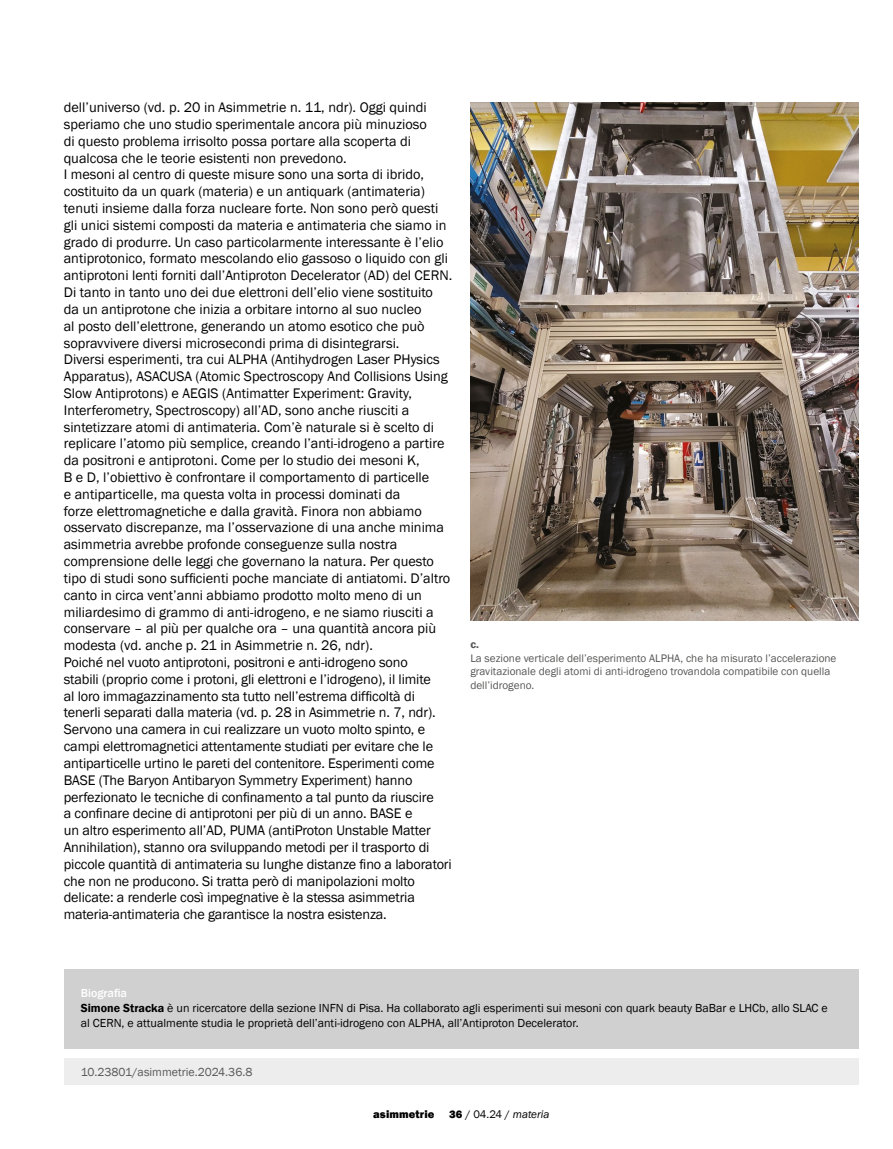
<style>
.page{position:relative;width:893px;height:1149px;background:#fff}
.page>*{position:absolute;margin:0;border:0;box-sizing:border-box;transform-origin:0 0}
.t1{font:14.25px/16.8px "Franklin Gothic";color:#000}
.t2{font:12px/15px "Franklin Gothic";color:#000}
.t3{font:12px "Franklin Gothic";color:#575756}
.t4{font:11.25px/13.5px "Franklin Gothic";color:#575756}
.t5{font:11.25px "Franklin Gothic";color:#000}
.t6{font:800 11.25px "Franklin Gothic";letter-spacing:.01em;color:#000}
.t7{font:600 11.25px "Franklin Gothic";color:#575756}
.s1{font-weight:500;color:#fff}
.s2{font-weight:600}
.s3{font-weight:800}
.s4{font-style:italic}
</style>
<div class="page">
<img style="left:470px;top:102px;width:389px;height:518px">
<div style="left:64px;top:969px;width:795px;height:79px;background:#d0d0d0"></div>
<div style="left:64px;top:1058px;width:795px;height:26px;background:#ededed"></div>
<p class="t1" style="left:64px;top:99px;width:390px">dell’universo (vd. p. 20 in Asimmetrie n. 11, ndr). Oggi quindi speriamo che uno studio sperimentale ancora più minuzioso<br>di questo problema irrisolto possa portare alla scoperta di qualcosa che le teorie esistenti non prevedono.<br>I mesoni al centro di queste misure sono una sorta di ibrido, costituito da un quark (materia) e un antiquark (antimateria) tenuti insieme dalla forza nucleare forte. Non sono però questi gli unici sistemi composti da materia e antimateria che siamo in grado di produrre. Un caso particolarmente interessante è l’elio antiprotonico, formato mescolando elio gassoso o liquido con gli antiprotoni lenti forniti dall’Antiproton Decelerator (AD) del CERN.<br>Di tanto in tanto uno dei due elettroni dell’elio viene sostituito<br>da un antiprotone che inizia a orbitare intorno al suo nucleo<br>al posto dell’elettrone, generando un atomo esotico che può sopravvivere diversi microsecondi prima di disintegrarsi.<br>Diversi esperimenti, tra cui ALPHA (Antihydrogen Laser PHysics Apparatus), ASACUSA (Atomic Spectroscopy And Collisions Using Slow Antiprotons) e AEGIS (Antimatter Experiment: Gravity, Interferometry, Spectroscopy) all’AD, sono anche riusciti a sintetizzare atomi di antimateria. Com’è naturale si è scelto di replicare l’atomo più semplice, creando l’anti-idrogeno a partire da positroni e antiprotoni. Come per lo studio dei mesoni K,<br>B e D, l’obiettivo è confrontare il comportamento di particelle<br>e antiparticelle, ma questa volta in processi dominati da<br>forze elettromagnetiche e dalla gravità. Finora non abbiamo osservato discrepanze, ma l’osservazione di una anche minima asimmetria avrebbe profonde conseguenze sulla nostra comprensione delle leggi che governano la natura. Per questo tipo di studi sono sufficienti poche manciate di antiatomi. D’altro canto in circa vent’anni abbiamo prodotto molto meno di un miliardesimo di grammo di anti-idrogeno, e ne siamo riusciti a conservare – al più per qualche ora – una quantità ancora più modesta (vd. anche p. 21 in Asimmetrie n. 26, ndr).<br>Poiché nel vuoto antiprotoni, positroni e anti-idrogeno sono<br>stabili (proprio come i protoni, gli elettroni e l’idrogeno), il limite<br>al loro immagazzinamento sta tutto nell’estrema difficoltà di tenerli separati dalla materia (vd. p. 28 in Asimmetrie n. 7, ndr).<br>Servono una camera in cui realizzare un vuoto molto spinto, e campi elettromagnetici attentamente studiati per evitare che le antiparticelle urtino le pareti del contenitore. Esperimenti come BASE (The Baryon Antibaryon Symmetry Experiment) hanno perfezionato le tecniche di confinamento a tal punto da riuscire<br>a confinare decine di antiprotoni per più di un anno. BASE e<br>un altro esperimento all’AD, PUMA (antiProton Unstable Matter Annihilation), stanno ora sviluppando metodi per il trasporto di piccole quantità di antimateria su lunghe distanze fino a laboratori che non ne producono. Si tratta però di manipolazioni molto delicate: a renderle così impegnative è la stessa asimmetria materia-antimateria che garantisce la nostra esistenza.</p>
<p class="t7" style="left:470px;top:637px;width:10px">c.</p>
<p class="t4" style="left:470px;top:651px;width:368px">La sezione verticale dell’esperimento ALPHA, che ha misurato l’accelerazione gravitazionale degli atomi di anti-idrogeno trovandola compatibile con quella dell’idrogeno.</p>
<p class="t2" style="left:81px;top:985px;width:748px"><span class="s1">Biografia<br></span><span class="s2">Simone Stracka</span> è un ricercatore della sezione INFN di Pisa. Ha collaborato agli esperimenti sui mesoni con quark beauty BaBar e LHCb, allo SLAC e al CERN, e attualmente studia le proprietà dell’anti-idrogeno con ALPHA, all’Antiproton Decelerator.</p>
<p class="t3" style="left:81px;top:1064px;width:173px">10.23801/asimmetrie.2024.36.8</p>
<p class="t6" style="left:373px;top:1106px;width:63px">asimmetrie</p>
<p class="t5" style="left:449px;top:1106px;width:102px"><span class="s3">36</span> / 04.24 / <span class="s4">materia</span></p>
</div>
